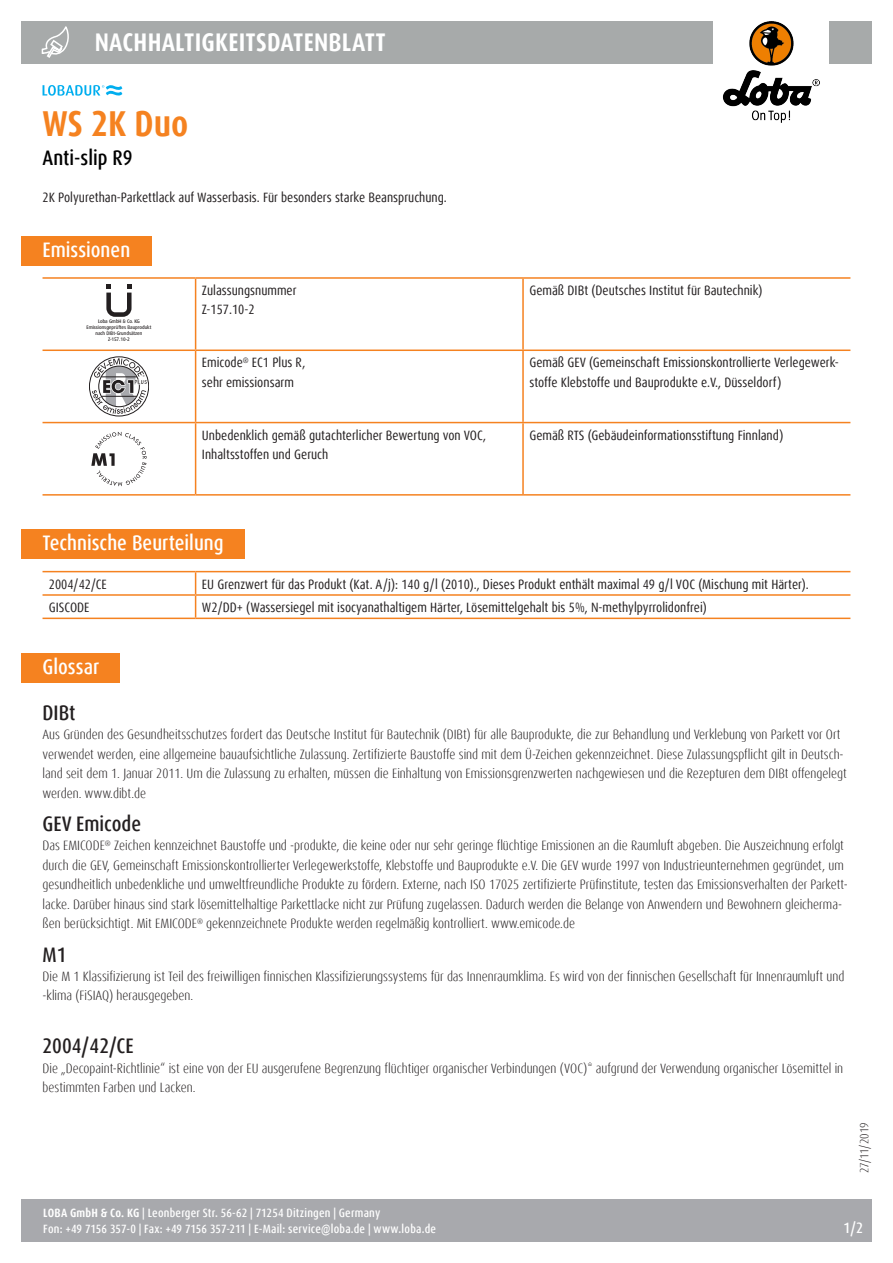
<style>
.page{position:relative;width:893px;height:1263px;background:#fff}
.page>*{position:absolute;margin:0;border:0;box-sizing:border-box;transform-origin:0 0}
.Name{font:700 condensed 36px "Dax OT";color:#f58220}
.t1{font:700 condensed 25.5px "Dax OT";letter-spacing:.01em;color:#fff}
.Titel{font:500 condensed 21px "Dax OT";color:#fff}
.Titel_Glossar{font:500 condensed 21px "Dax OT";color:#231f20}
.t2{font:500 condensed 21px "Dax OT";color:#000001}
.t3{font:500 condensed 15px "Dax OT";color:#fff}
.Text_Glossar{font:300 condensed 13.5px/19.5px "Dax OT";color:#231f20}
.Text{font:condensed 13.5px/19.5px "Dax OT";color:#231f20}
.t4{font:500 condensed 12px/16.5px "Dax OT";letter-spacing:.015em;color:#fff}
.t5{font:300 condensed 12px "Dax OT";letter-spacing:-.005em;color:#231f20}
.t6{font:500 expanded 5.1px/6px "Dax Pro";color:#231f20;text-align:center;scale:.82 1}
.s1{font-weight:700}
</style>
<div class="page">
<svg style="left:43px;top:85px;width:79px;height:11px"></svg>
<div style="left:21px;top:1199px;width:851px;height:43px;background:#a8a9ad"></div>
<div style="left:21px;top:21px;width:851px;height:43px;background:#a7aaaa"></div>
<svg style="left:41px;top:27px;width:28px;height:31px"></svg>
<img style="left:714px;top:21px;width:115px;height:102px">
<hr style="left:196px;top:349px;width:327px;height:2px;background:#f58220">
<hr style="left:523px;top:349px;width:327px;height:2px;background:#f58220">
<hr style="left:196px;top:422px;width:327px;height:1px;background:#f58220">
<hr style="left:523px;top:422px;width:327px;height:1px;background:#f58220">
<hr style="left:196px;top:494px;width:327px;height:2px;background:#f58220">
<hr style="left:523px;top:494px;width:327px;height:2px;background:#f58220">
<hr style="left:522px;top:279px;width:2px;height:70px;background:#f58220">
<hr style="left:522px;top:351px;width:2px;height:71px;background:#f58220">
<hr style="left:522px;top:423px;width:2px;height:71px;background:#f58220">
<hr style="left:195px;top:279px;width:1px;height:70px;background:#f58220">
<hr style="left:43px;top:349px;width:153px;height:2px;background:#f58220">
<hr style="left:195px;top:351px;width:1px;height:71px;background:#f58220">
<hr style="left:43px;top:422px;width:153px;height:1px;background:#f58220">
<hr style="left:195px;top:423px;width:1px;height:71px;background:#f58220">
<hr style="left:43px;top:494px;width:153px;height:2px;background:#f58220">
<hr style="left:43px;top:277px;width:153px;height:2px;background:#f58220">
<hr style="left:196px;top:277px;width:327px;height:2px;background:#f58220">
<hr style="left:523px;top:277px;width:327px;height:2px;background:#f58220">
<div style="left:21px;top:236px;width:131px;height:29px;background:#f58220"></div>
<svg style="left:106px;top:284px;width:26px;height:33px"></svg>
<svg style="left:89px;top:357px;width:60px;height:59px"></svg>
<svg style="left:91px;top:432px;width:56px;height:54px"></svg>
<hr style="left:43px;top:594px;width:153px;height:2px;background:#f58220">
<hr style="left:196px;top:594px;width:654px;height:2px;background:#f58220">
<hr style="left:43px;top:618px;width:153px;height:1px;background:#f58220">
<hr style="left:196px;top:618px;width:654px;height:1px;background:#f58220">
<svg style="left:195px;top:572px;width:1px;height:46px"></svg>
<hr style="left:43px;top:571px;width:153px;height:1px;background:#f58220">
<hr style="left:196px;top:571px;width:654px;height:1px;background:#f58220">
<div style="left:21px;top:530px;width:224px;height:29px;background:#f58220"></div>
<div style="left:21px;top:653px;width:99px;height:30px;background:#f58220"></div>
<h2 class="t1" style="left:95px;top:26px;width:292px">NACHHALTIGKEITSDATENBLATT</h2>
<p class="Name" style="left:43px;top:100px;width:147px">WS 2K Duo</p>
<h3 class="t2" style="left:43px;top:145px;width:92px">Anti-slip R9</h3>
<p class="Text" style="left:43px;top:188px;width:406px">2K Polyurethan-Parkettlack auf Wasserbasis. Für besonders starke Beanspruchung.</p>
<p class="Titel" style="left:43px;top:236px;width:89px">Emissionen</p>
<p class="t6" style="left:87px;top:319px;width:81px">Loba GmbH &amp; Co. KG<br>Emissionsgeprüftes Bauprodukt nach DIBt-Grundsätzen<br>Z-157.10-2</p>
<p class="Text" style="left:202px;top:281px;width:96px">Zulassungsnummer</p>
<p class="Text" style="left:202px;top:300px;width:54px">Z-157.10-2</p>
<p class="Text" style="left:202px;top:353px;width:105px">Emicode<sup>®</sup> EC1 Plus R,</p>
<p class="Text" style="left:202px;top:372px;width:93px">sehr emissionsarm</p>
<p class="Text" style="left:529px;top:281px;width:235px">Gemäß DIBt (Deutsches Institut für Bautechnik)</p>
<p class="Text" style="left:529px;top:353px;width:311px">Gemäß GEV (Gemeinschaft Emissionskontrollierte Verlegewerk&shy;stoffe Klebstoffe und Bauprodukte e.V., Düsseldorf)</p>
<p class="Text" style="left:202px;top:425px;width:286px">Unbedenklich gemäß gutachterlicher Bewertung von VOC,<br>Inhaltsstoffen und Geruch</p>
<p class="Text" style="left:529px;top:425px;width:255px">Gemäß RTS (Gebäudeinformationsstiftung Finnland)</p>
<p class="Titel" style="left:43px;top:530px;width:183px">Technische Beurteilung</p>
<p class="Text" style="left:49px;top:574px;width:59px">2004/42/CE</p>
<p class="Text" style="left:202px;top:574px;width:608px">EU Grenzwert für das Produkt (Kat. A/j): 140 g/l (2010)., Dieses Produkt enthält maximal 49 g/l VOC (Mischung mit Härter).</p>
<p class="Text" style="left:49px;top:598px;width:42px">GISCODE</p>
<p class="Text" style="left:202px;top:598px;width:506px">W2/DD+ (Wassersiegel mit isocyanathaltigem Härter, Lösemittelgehalt bis 5%, N-methylpyrrolidonfrei)</p>
<p class="Titel" style="left:43px;top:653px;width:58px">Glossar</p>
<p class="Titel_Glossar" style="left:43px;top:699px;width:35px">DIBt</p>
<p class="Text_Glossar" style="left:43px;top:725px;width:806px">Aus Gründen des Gesundheitsschutzes fordert das Deutsche Institut für Bautechnik (DIBt) für alle Bauprodukte, die zur Behandlung und Verklebung von Parkett vor Ort verwendet werden, eine allgemeine bauaufsichtliche Zulassung. Zertifizierte Baustoffe sind mit dem Ü-Zeichen gekennzeichnet. Diese Zulassungspflicht gilt in Deutsch&shy;land seit dem 1. Januar 2011. Um die Zulassung zu erhalten, müssen die Einhaltung von Emissionsgrenzwerten nachgewiesen und die Rezepturen dem DIBt offengelegt werden. www.dibt.de</p>
<p class="Titel_Glossar" style="left:43px;top:810px;width:100px">GEV Emicode</p>
<p class="Text_Glossar" style="left:43px;top:836px;width:807px">Das EMICODE<sup>®</sup> Zeichen kennzeichnet Baustoffe und -produkte, die keine oder nur sehr geringe flüchtige Emissionen an die Raumluft abgeben. Die Auszeichnung erfolgt durch die GEV, Gemeinschaft Emissionskontrollierter Verlegewerkstoffe, Klebstoffe und Bauprodukte e.V. Die GEV wurde 1997 von Industrieunternehmen gegründet, um gesundheitlich unbedenkliche und umweltfreundliche Produkte zu fördern. Externe, nach ISO 17025 zertifizierte Prüfinstitute, testen das Emissionsverhalten der Parkett&shy;lacke. Darüber hinaus sind stark lösemittelhaltige Parkettlacke nicht zur Prüfung zugelassen. Dadurch werden die Belange von Anwendern und Bewohnern gleicherma&shy;ßen berücksichtigt. Mit EMICODE<sup>®</sup> gekennzeichnete Produkte werden regelmäßig kontrolliert. www.emicode.de</p>
<p class="Titel_Glossar" style="left:43px;top:941px;width:25px">M1</p>
<p class="Text_Glossar" style="left:43px;top:967px;width:803px">Die M 1 Klassifizierung ist Teil des freiwilligen finnischen Klassifizierungssystems für das Innenraumklima. Es wird von der finnischen Gesellschaft für Innenraumluft und -klima (FiSIAQ) herausgegeben.</p>
<p class="Titel_Glossar" style="left:43px;top:1033px;width:93px">2004/42/CE</p>
<p class="Text_Glossar" style="left:43px;top:1058px;width:802px">Die „Decopaint-Richtlinie“ ist eine von der EU ausgerufene Begrenzung flüchtiger organischer Verbindungen (VOC)* aufgrund der Verwendung organischer Lösemittel in bestimmten Farben und Lacken.</p>
<p class="t5" style="left:857px;top:1173px;width:52px;rotate:-90deg">27/11/2019</p>
<p class="t4" style="left:43px;top:1205px;width:394px"><span class="s1">LOBA GmbH &amp; Co. KG</span> | Leonberger Str. 56-62 | 71254 Ditzingen | Germany<br>Fon: +49 7156 357-0 | Fax: +49 7156 357-211 | E-Mail: service@loba.de | www.loba.de</p>
<p class="t3" style="left:843px;top:1218px;width:21px">1/2</p>
</div>
